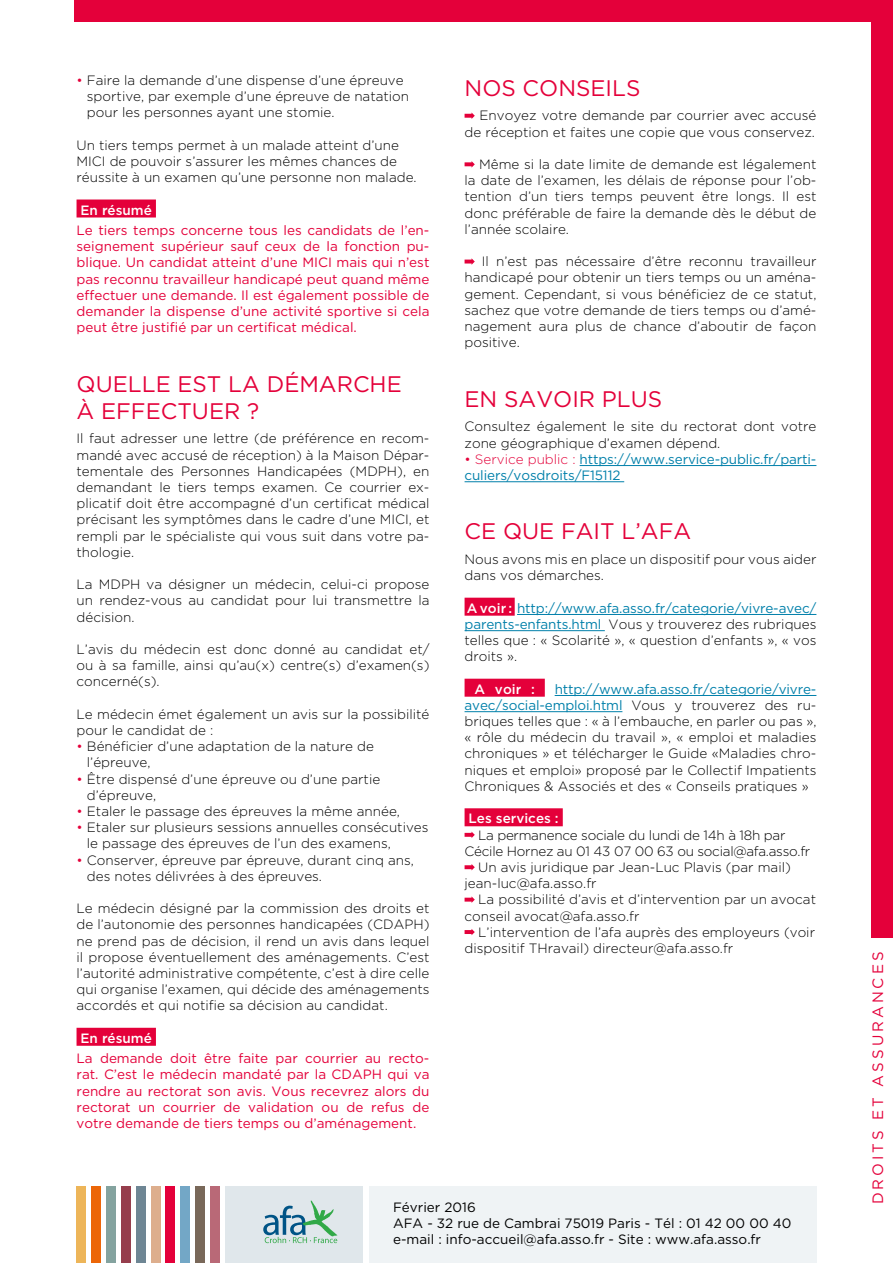
<style>
.page{position:relative;width:893px;height:1263px;background:#fff}
.page>*{position:absolute;margin:0;border:0;box-sizing:border-box;transform-origin:0 0}
.t1{font:22.5px/27px "Gotham";color:#e4003a}
.t2{font:15px "Gotham";letter-spacing:.2em;color:#e4003a}
.t3{font:300 13.5px/16.2px "Gotham";color:#000}
.t4{font:13.5px/16.2px "Gotham";color:#e4003a;text-align:justify}
.t5{font:13.5px/16.2px "Gotham";color:#000}
.t6{font:300 13.5px "Gotham";letter-spacing:-.02em;color:#000}
.t7{font:13.5px/16.2px "Gotham";letter-spacing:-.01em;color:#0080aa}
.t8{font:500 13.5px "Gotham";color:#fff}
.s1{color:#e4003a}
.s2{font-weight:300;color:#e4003a}
.s3{font-weight:500;color:#fff}
.s4{font-weight:400;color:#0080aa}
</style>
<div class="page">
<div style="left:77px;top:199px;width:79px;height:18px;background:#e4003a"></div>
<div style="left:77px;top:1028px;width:79px;height:18px;background:#e4003a"></div>
<hr style="left:580px;top:465px;width:236px;height:1px;background:#0080aa">
<hr style="left:465px;top:481px;width:159px;height:1px;background:#0080aa">
<div style="left:465px;top:598px;width:50px;height:18px;background:#e4003a"></div>
<hr style="left:517px;top:614px;width:299px;height:1px;background:#0080aa">
<hr style="left:465px;top:630px;width:140px;height:1px;background:#0080aa">
<div style="left:465px;top:679px;width:80px;height:18px;background:#e4003a"></div>
<hr style="left:555px;top:695px;width:261px;height:1px;background:#0080aa">
<hr style="left:465px;top:711px;width:157px;height:1px;background:#0080aa">
<div style="left:465px;top:808px;width:98px;height:18px;background:#e4003a"></div>
<svg style="left:465px;top:112px;width:10px;height:7px"></svg>
<svg style="left:465px;top:161px;width:10px;height:7px"></svg>
<svg style="left:465px;top:258px;width:10px;height:7px"></svg>
<svg style="left:465px;top:831px;width:10px;height:7px"></svg>
<svg style="left:465px;top:864px;width:10px;height:6px"></svg>
<svg style="left:465px;top:896px;width:10px;height:7px"></svg>
<svg style="left:465px;top:929px;width:10px;height:6px"></svg>
<div style="left:872px;top:0;width:21px;height:938px;background:#e4003a"></div>
<div style="left:74px;top:0;width:819px;height:21px;background:#e4003a"></div>
<div style="left:225px;top:1186px;width:138px;height:77px;background:#e0e7eb"></div>
<div style="left:369px;top:1186px;width:447px;height:77px;background:#eff3f5"></div>
<div style="left:77px;top:1186px;width:9px;height:77px;background:#edb559"></div>
<div style="left:151px;top:1186px;width:9px;height:77px;background:#ddae8d"></div>
<div style="left:91px;top:1186px;width:10px;height:77px;background:#ec6608"></div>
<div style="left:106px;top:1186px;width:10px;height:77px;background:#84a39f"></div>
<div style="left:166px;top:1186px;width:9px;height:77px;background:#e4003a"></div>
<div style="left:180px;top:1186px;width:10px;height:77px;background:#73a7c6"></div>
<div style="left:121px;top:1186px;width:10px;height:77px;background:#963e4d"></div>
<div style="left:195px;top:1186px;width:10px;height:77px;background:#796859"></div>
<div style="left:136px;top:1186px;width:10px;height:77px;background:#6e8694"></div>
<div style="left:210px;top:1186px;width:10px;height:77px;background:#b96977"></div>
<svg style="left:263px;top:1200px;width:74px;height:43px"></svg>
<p class="t3" style="left:87px;top:72px;width:324px;text-indent:-10px"><span class="s1">•</span> Faire la demande d’une dispense d’une épreuve sportive, par exemple d’une épreuve de natation pour les personnes ayant une stomie.</p>
<p class="t3" style="left:77px;top:137px;width:342px">Un tiers temps permet à un malade atteint d’une<br>MICI de pouvoir s’assurer les mêmes chances de réussite à un examen qu’une personne non malade.</p>
<p class="t8" style="left:81px;top:202px;width:73px">En résumé</p>
<p class="t4" style="left:77px;top:222px;width:354px">Le tiers temps concerne tous les candidats de l’en&shy;seignement supérieur sauf ceux de la fonction pu&shy;blique. Un candidat atteint d’une MICI mais qui n’est pas reconnu travailleur handicapé peut quand même effectuer une demande. Il est également possible de demander la dispense d’une activité sportive si cela peut être justifié par un certificat médical.</p>
<h1 class="t1" style="left:77px;top:370px;width:327px">QUELLE EST LA DÉMARCHE<br>À EFFECTUER ?</h1>
<p class="t3" style="left:77px;top:430px;width:354px;text-align:justify">Il faut adresser une lettre (de préférence en recom&shy;mandé avec accusé de réception) à la Maison Dépar&shy;tementale des Personnes Handicapées (MDPH), en demandant le tiers temps examen. Ce courrier ex&shy;plicatif doit être accompagné d’un certificat médical précisant les symptômes dans le cadre d’une MICI, et rempli par le spécialiste qui vous suit dans votre pa&shy;thologie.</p>
<p class="t3" style="left:77px;top:576px;width:354px;text-align:justify">La MDPH va désigner un médecin, celui-ci propose un rendez-vous au candidat pour lui transmettre la décision.</p>
<p class="t3" style="left:77px;top:641px;width:354px;text-align:justify">L’avis du médecin est donc donné au candidat et/ ou à sa famille, ainsi qu’au(x) centre(s) d’examen(s) concerné(s).</p>
<p class="t3" style="left:77px;top:706px;width:354px">Le médecin émet également un avis sur la possibilité pour le candidat de :</p>
<p class="t3" style="left:87px;top:738px;width:288px;text-indent:-10px"><span class="s1">•</span> Bénéficier d’une adaptation de la nature de l’épreuve,</p>
<p class="t3" style="left:87px;top:770px;width:295px;text-indent:-10px"><span class="s1">•</span> Être dispensé d’une épreuve ou d’une partie d’épreuve,</p>
<p class="t3" style="left:77px;top:803px;width:325px"><span class="s1">•</span> Etaler le passage des épreuves la même année,</p>
<p class="t3" style="left:87px;top:819px;width:343px;text-indent:-10px"><span class="s1">•</span> Etaler sur plusieurs sessions annuelles consécutives le passage des épreuves de l’un des examens,</p>
<p class="t3" style="left:87px;top:851px;width:328px;text-indent:-10px"><span class="s1">•</span> Conserver, épreuve par épreuve, durant cinq ans, des notes délivrées à des épreuves.</p>
<p class="t3" style="left:77px;top:900px;width:354px;text-align:justify">Le médecin désigné par la commission des droits et de l’autonomie des personnes handicapées (CDAPH) ne prend pas de décision, il rend un avis dans lequel il propose éventuellement des aménagements. C’est l’autorité administrative compétente, c’est à dire celle qui organise l’examen, qui décide des aménagements accordés et qui notifie sa décision au candidat.</p>
<p class="t8" style="left:81px;top:1030px;width:73px">En résumé</p>
<p class="t4" style="left:77px;top:1050px;width:354px">La demande doit être faite par courrier au recto&shy;rat. C’est le médecin mandaté par la CDAPH qui va rendre au rectorat son avis. Vous recevrez alors du rectorat un courrier de validation ou de refus de votre demande de tiers temps ou d’aménagement.</p>
<h1 class="t1" style="left:465px;top:74px;width:177px">NOS CONSEILS</h1>
<p class="t3" style="left:465px;top:107px;width:353px;text-align:right">Envoyez votre demande par courrier avec accusé de réception et faites une copie que vous conservez.</p>
<p class="t3" style="left:465px;top:156px;width:353px;text-align:justify;text-indent:14px">Même si la date limite de demande est légalement la date de l’examen, les délais de réponse pour l’ob&shy;tention d’un tiers temps peuvent être longs. Il est donc préférable de faire la demande dès le début de l’année scolaire.</p>
<p class="t3" style="left:465px;top:253px;width:353px;text-align:justify;text-indent:17px">Il n’est pas nécessaire d’être reconnu travailleur handicapé pour obtenir un tiers temps ou un aména&shy;gement. Cependant, si vous bénéficiez de ce statut, sachez que votre demande de tiers temps ou d’amé&shy;nagement aura plus de chance d’aboutir de façon positive.</p>
<h1 class="t1" style="left:465px;top:385px;width:199px">EN SAVOIR PLUS</h1>
<p class="t3" style="left:465px;top:418px;width:353px">Consultez également le site du rectorat dont votre zone géographique d’examen dépend.</p>
<p class="t7" style="left:465px;top:451px;width:353px"><span class="s2">• Service public :</span> https://www.service-public.fr/parti&shy;culiers/vosdroits/F15112</p>
<h1 class="t1" style="left:465px;top:517px;width:228px">CE QUE FAIT L’AFA</h1>
<p class="t3" style="left:465px;top:551px;width:353px">Nous avons mis en place un dispositif pour vous aider dans vos démarches.</p>
<p class="t3" style="left:465px;top:600px;width:353px;text-align:justify"><span class="s3">A voir :</span> <span class="s4">http://www.afa.asso.fr/categorie/vivre-avec/ parents-enfants.html</span> Vous y trouverez des rubriques telles que : « Scolarité », « question d’enfants », « vos droits ».</p>
<p class="t8" style="left:474px;top:681px;width:62px">A voir :</p>
<p class="t3" style="left:465px;top:681px;width:353px;text-align:justify;text-indent:90px"><span class="s4">http://www.afa.asso.fr/categorie/vivre&shy;avec/social-emploi.html</span> Vous y trouverez des ru&shy;briques telles que : « à l’embauche, en parler ou pas », « rôle du médecin du travail », « emploi et maladies chroniques » et télécharger le Guide «Maladies chro&shy;niques et emploi» proposé par le Collectif Impatients Chroniques &amp; Associés et des « Conseils pratiques »</p>
<p class="t8" style="left:469px;top:811px;width:92px">Les services :</p>
<p class="t6" style="left:478px;top:827px;width:309px">La permanence sociale du lundi de 14h à 18h par</p>
<p class="t6" style="left:465px;top:843px;width:347px">Cécile Hornez au 01 43 07 00 63 ou social@afa.asso.fr</p>
<p class="t3" style="left:478px;top:859px;width:314px">Un avis juridique par Jean-Luc Plavis (par mail)</p>
<p class="t3" style="left:465px;top:875px;width:134px">jean-luc@afa.asso.fr</p>
<p class="t3" style="left:478px;top:891px;width:339px">La possibilité d’avis et d’intervention par un avocat</p>
<p class="t3" style="left:465px;top:907px;width:177px">conseil avocat@afa.asso.fr</p>
<p class="t3" style="left:478px;top:924px;width:338px">L’intervention de l’afa auprès des employeurs (voir</p>
<p class="t3" style="left:465px;top:940px;width:270px">dispositif THravail) directeur@afa.asso.fr</p>
<p class="t5" style="left:393px;top:1199px;width:400px">Février 2016<br>AFA - 32 rue de Cambrai 75019 Paris - Tél : 01 42 00 00 40 e-mail : info-accueil@afa.asso.fr - Site : www.afa.asso.fr</p>
<p class="t2" style="left:870px;top:1204px;width:254px;rotate:-90deg">DROITS ET ASSURANCES</p>
</div>
